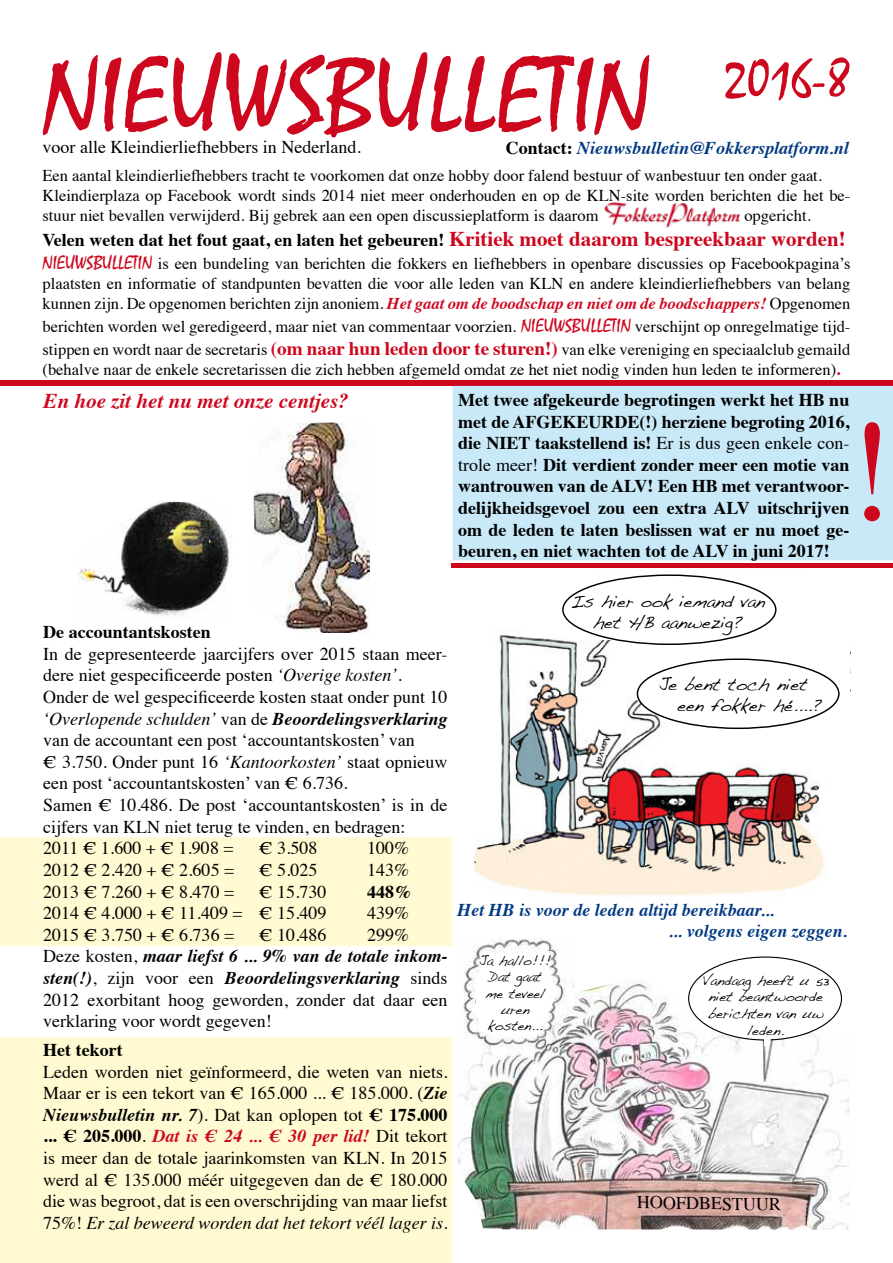
<style>
.page{position:relative;width:893px;height:1263px;background:#fff}
.page>*{position:absolute;margin:0;border:0;box-sizing:border-box;transform-origin:0 0}
.t1{font:108px "Mistral";color:#cd071e}
.t2{font:54px "Mistral";color:#cd071e}
.t3{font:italic 700 21px "Times";color:#cd071e}
.t4{font:18px/21.6px "Times";color:#000}
.t5{font:700 18px/21.6px "Times";color:#000;text-align:justify}
.t6{font:italic 700 18px/21.6px "Times";color:#003882}
.t7{font:17.55px/21.1px "Handwriting Dakota";color:#000;text-align:center}
.t8{font:16.5px/19.8px "Times";color:#000}
.t9{font:13.95px/16.8px "Handwriting Dakota";color:#000;text-align:center}
.t10{font:13.5px/16.2px "Handwriting Dakota";color:#000;text-align:center}
.s1{font-style:normal;color:#000}
.s2{font-size:21px;color:#cd071e}
.s3{font-family:"Mistral";font-size:19.5px;color:#cd071e}
.s4{font-weight:700;font-style:italic;color:#cd071e}
.s5{font-weight:700;font-size:19.2px;color:#cd071e}
.s6{font-weight:700;color:#cd071e}
.s7{font-style:italic}
.s8{font-weight:700;font-style:italic}
.s9{font-weight:700}
.s10{font-weight:400}
</style>
<div class="page">
<img style="left:458px;top:938px;width:392px;height:292px">
<div style="left:0;top:381px;width:892px;height:5px;background:#cd071e"></div>
<img style="left:604px;top:203px;width:136px;height:25px">
<div style="left:0;top:1037px;width:452px;height:226px;background:#fffad1"></div>
<div style="left:0;top:837px;width:452px;height:109px;background:#fffad1"></div>
<div style="left:453px;top:386px;width:440px;height:174px;background:#c9e9f8"></div>
<hr style="left:451px;top:564px;width:442px;height:4px;background:#cd071e">
<img style="left:254px;top:423px;width:116px;height:210px">
<img style="left:78px;top:501px;width:151px;height:116px">
<img style="left:164px;top:520px;width:46px;height:45px">
<img style="left:474px;top:600px;width:350px;height:296px">
<div style="left:566px;top:585px;width:203px;height:55px;background:#fff"></div>
<svg style="left:571px;top:575px;width:267px;height:148px"></svg>
<div style="left:477px;top:851px;width:29px;height:21px;background:#feefdc"></div>
<svg style="left:474px;top:954px;width:84px;height:84px"></svg>
<div style="left:689px;top:957px;width:152px;height:83px;background:#fff;border-radius:50%"></div>
<svg style="left:764px;top:1039px;width:7px;height:7px"></svg>
<h1 class="t1" style="left:43px;top:37px;width:609px">NIEUWSBULLETIN</h1>
<p class="t4" style="left:43px;top:134px;width:320px">voor alle Kleindierliefhebbers in Nederland.</p>
<p class="t8" style="left:43px;top:164px;width:809px">Een aantal kleindierliefhebbers tracht te voorkomen dat onze hobby door falend bestuur of wanbestuur ten onder gaat.<br>Kleindierplaza op Facebook wordt sinds 2014 niet meer onderhouden en op de KLN-site worden berichten die het be&shy;stuur niet bevallen verwijderd. Bij gebrek aan een open discussieplatform is daarom</p>
<h2 class="t2" style="left:725px;top:48px;width:127px">2016-8</h2>
<p class="t6" style="left:506px;top:135px;width:345px"><span class="s1">Contact:</span> Nieuwsbulletin@Fokkersplatform.nl</p>
<p class="t8" style="left:744px;top:204px;width:68px">opgericht.</p>
<p class="t5" style="left:43px;top:227px;width:805px">Velen weten dat het fout gaat, en laten het gebeuren! <span class="s2">Kritiek moet daarom bespreekbaar worden!</span></p>
<p class="t8" style="left:43px;top:252px;width:809px;text-align:justify"><span class="s3">NIEUWSBULLETIN</span> is een bundeling van berichten die fokkers en liefhebbers in openbare discussies op Facebookpagina’s plaatsten en informatie of standpunten bevatten die voor alle leden van KLN en andere kleindierliefhebbers van belang kunnen zijn. De opgenomen berichten zijn anoniem. <span class="s4">Het gaat om de boodschap en niet om de boodschappers!</span> Opgenomen</p>
<p class="t8" style="left:43px;top:314px;width:809px;line-height:23.1px">berichten worden wel geredigeerd, maar niet van commentaar voorzien. <span class="s3">NIEUWSBULLETIN</span> verschijnt op onregelmatige tijd&shy;stippen en wordt naar de secretaris <span class="s5">(om naar hun leden door te sturen!)</span> van elke vereniging en speciaalclub gemaild</p>
<p class="t8" style="left:43px;top:358px;width:799px">(behalve naar de enkele secretarissen die zich hebben afgemeld omdat ze het niet nodig vinden hun leden te informeren)<span class="s6">.</span></p>
<p class="t3" style="left:44px;top:381px;width:307px">En hoe zit het nu met onze centjes?</p>
<p class="t5" style="left:43px;top:619px;width:169px">De accountantskosten</p>
<p class="t4" style="left:43px;top:641px;width:406px">In de gepresenteerde jaarcijfers over 2015 staan meer&shy;dere niet gespecificeerde posten <span class="s7">‘Overige kosten’</span>.<br>Onder de wel gespecificeerde kosten staat onder punt 10 <span class="s7">‘Overlopende schulden’</span> van de <span class="s8">Beoordelingsverklaring </span>van de accountant een post ‘accountantskosten’ van<br>€ 3.750. Onder punt 16 <span class="s7">‘Kantoorkosten’</span> staat opnieuw een post ‘accountantskosten’ van € 6.736.<br>Samen € 10.486. De post ‘accountantskosten’ is in de cijfers van KLN niet terug te vinden, en bedragen:<br>2011 € 1.600 + € 1.908 =</p>
<p class="t4" style="left:259px;top:836px;width:60px">€ 3.508</p>
<p class="t4" style="left:367px;top:836px;width:43px">100%</p>
<p class="t4" style="left:43px;top:857px;width:193px">2012 € 2.420 + € 2.605 =</p>
<p class="t4" style="left:259px;top:857px;width:60px">€ 5.025</p>
<p class="t4" style="left:367px;top:857px;width:43px">143%</p>
<p class="t4" style="left:43px;top:879px;width:193px">2013 € 7.260 + € 8.470 =</p>
<p class="t4" style="left:259px;top:879px;width:69px">€ 15.730</p>
<p class="t5" style="left:367px;top:879px;width:46px">448%</p>
<p class="t4" style="left:43px;top:901px;width:285px">2014 € 4.000 + € 11.409 = € 15.409</p>
<p class="t4" style="left:367px;top:901px;width:43px">439%</p>
<p class="t4" style="left:43px;top:922px;width:193px">2015 € 3.750 + € 6.736 =</p>
<p class="t4" style="left:259px;top:922px;width:69px">€ 10.486</p>
<p class="t4" style="left:43px;top:922px;width:406px;text-indent:324px">299% Deze kosten, <span class="s8">maar liefst 6 ... 9% van de totale inkom&shy;sten(!)</span>, zijn voor een <span class="s8">Beoordelingsverklaring</span> sinds 2012 exorbitant hoog geworden, zonder dat daar een verklaring voor wordt gegeven!</p>
<p class="t5" style="left:43px;top:1037px;width:81px">Het tekort</p>
<p class="t4" style="left:43px;top:1059px;width:406px;text-align:justify">Leden worden niet geïnformeerd, die weten van niets.<br>Maar er is een tekort van € 165.000 ... € 185.000. (<span class="s8">Zie Nieuwsbulletin nr. 7</span>). Dat kan oplopen tot <span class="s9">€ 175.000 ... € 205.000</span>. <span class="s4">Dat is € 24 ... € 30 per lid!</span> Dit tekort is meer dan de totale jaarinkomsten van KLN. In 2015 werd al € 135.000 méér uitgegeven dan de € 180.000 die was begroot, dat is een overschrijding van maar liefst 75%! <span class="s7">Er zal beweerd worden dat het tekort véél lager is.</span></p>
<p class="t5" style="left:458px;top:387px;width:393px">Met twee afgekeurde begrotingen werkt het HB nu met de AFGEKEURDE(!) herziene begroting 2016, die NIET taakstellend is! <span class="s10">Er is dus geen enkele con&shy;trole meer!</span> Dit verdient zonder meer een motie van wantrouwen van de ALV! Een HB met verantwoor&shy;delijkheidsgevoel zou een extra ALV uitschrijven om de leden te laten beslissen wat er nu moet ge&shy;beuren, en niet wachten tot de ALV in juni 2017!</p>
<p class="t7" style="left:571px;top:590px;width:196px">Is hier ook iemand van het HB aanwezig?</p>
<p class="t7" style="left:677px;top:673px;width:146px;text-align:left;text-indent:-19px">Je bent toch niet een fokker hé....?</p>
<p class="t6" style="left:669px;top:897px;width:181px;text-indent:-211px">Het HB is voor de leden altijd bereikbaar...<br>... volgens eigen zeggen.</p>
<p class="t10" style="left:479px;top:952px;width:74px">Ja hallo!!!<br>Dat gaat me teveel uren kosten...</p>
<p class="t9" style="left:702px;top:971px;width:128px">Vandaag heeft u 53 niet beantwoorde berichten van uw leden.</p>
<p class="t4" style="left:637px;top:1190px;width:146px;rotate:1deg">HOOFDBESTUUR</p>
</div>
